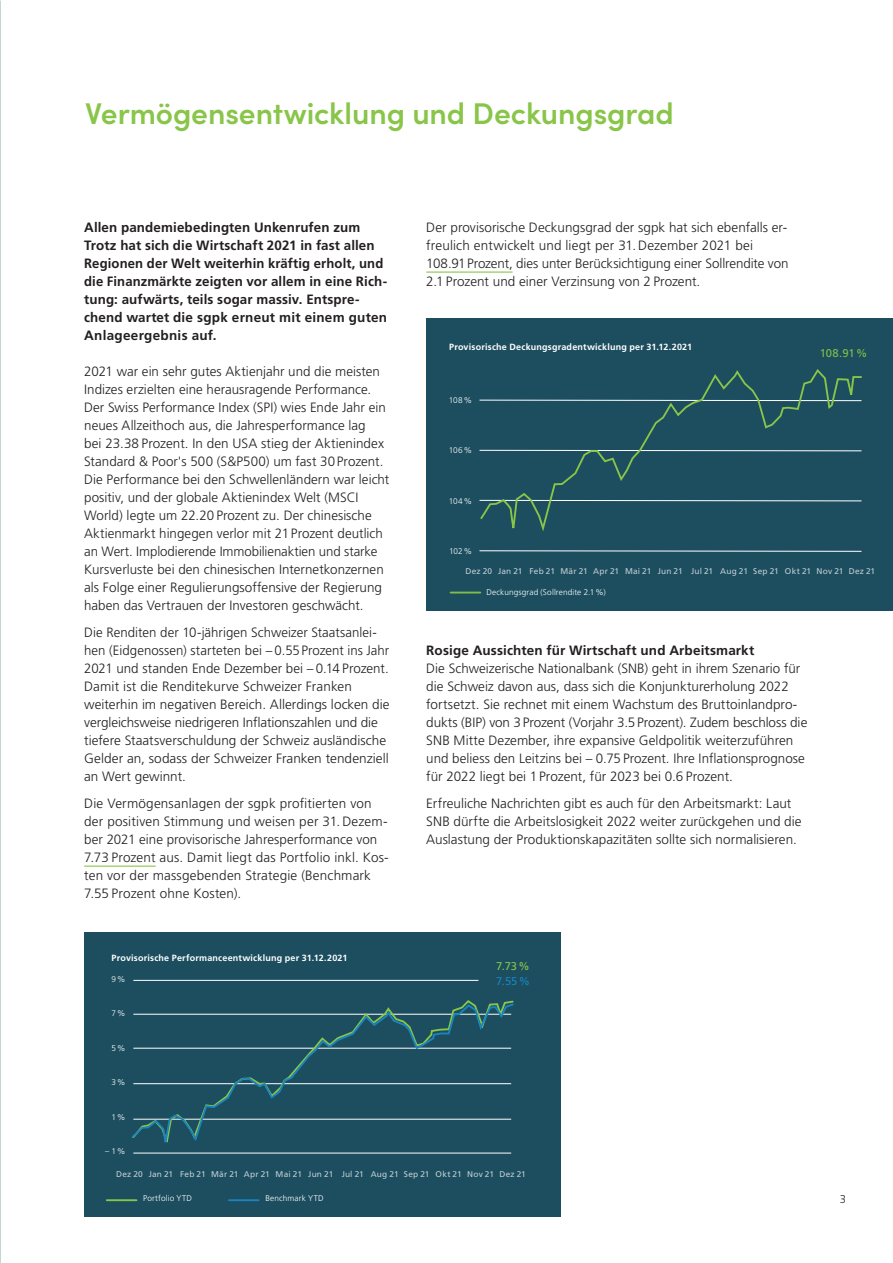
<style>
.page{position:relative;width:893px;height:1263px;background:#fff}
.page>*{position:absolute;margin:0;border:0;box-sizing:border-box;transform-origin:0 0}
.t1{font:600 30px "Sofia Pro";letter-spacing:-.005em;color:#88c549}
.t2{font:300 13.5px/18px "Frutiger LT Pro";letter-spacing:.005em;color:#231f20}
.t3{font:700 13.5px/18px "Frutiger LT Pro";letter-spacing:.01em;color:#231f20}
.t4{font:11.25px "Frutiger LT Pro";color:#82bd47}
.t5{font:11.25px "Frutiger LT Pro";color:#88c549}
.t6{font:11.25px "Frutiger LT Pro";color:#1a84bf}
.t7{font:300 11.25px "Frutiger LT Pro";color:#231f20}
.t8{font:700 9px "Frutiger LT Pro";letter-spacing:.02em;color:#fff}
.t9{font:8.4px "Frutiger LT Pro";letter-spacing:.02em;color:#c2cdd4}
.t10{font:300 8.25px "Frutiger LT Pro";letter-spacing:.015em;color:#fff}
</style>
<div class="page">
<hr style="left:84px;top:865px;width:72px;height:2px;background:#88c549">
<hr style="left:426px;top:271px;width:87px;height:2px;background:#88c549">
<div style="left:84px;top:933px;width:476px;height:284px;background:#1c4e5f"></div>
<hr style="left:107px;top:1199px;width:30px;height:2px;background:#88c549">
<hr style="left:229px;top:1199px;width:30px;height:2px;background:#1a84bf">
<hr style="left:133px;top:980px;width:345px;height:1px;background:#fff">
<hr style="left:133px;top:1153px;width:378px;height:1px;background:#fff">
<svg style="left:131px;top:1002px;width:383px;height:151px"></svg>
<div style="left:426px;top:318px;width:467px;height:292px;background:#1c4e5f"></div>
<svg style="left:451px;top:592px;width:29px;height:1px"></svg>
<svg style="left:479px;top:369px;width:383px;height:183px"></svg>
<h1 class="t1" style="left:85px;top:91px;width:590px">Vermögensentwicklung und Deckungsgrad</h1>
<p class="t3" style="left:84px;top:219px;width:305px">Allen pandemiebedingten Unkenrufen zum Trotz hat sich die Wirtschaft 2021 in fast allen Regionen der Welt weiterhin kräftig erholt, und die Finanzmärkte zeigten vor allem in eine Rich&shy;tung: aufwärts, teils sogar massiv. Entspre&shy;chend wartet die sgpk erneut mit einem guten Anlageergebnis auf.</p>
<p class="t2" style="left:84px;top:363px;width:307px">2021 war ein sehr gutes Aktienjahr und die meisten Indizes erzielten eine herausragende Performance.<br>Der Swiss Performance Index (SPI) wies Ende Jahr ein neues Allzeithoch aus, die Jahresperformance lag<br>bei 23.38 Prozent. In den USA stieg der Aktienindex Standard &amp; Poor's 500 (S&amp;P500) um fast 30Prozent.<br>Die Performance bei den Schwellenländern war leicht positiv, und der globale Aktienindex Welt (MSCI World) legte um 22.20 Prozent zu. Der chinesische Aktienmarkt hingegen verlor mit 21Prozent deutlich an Wert. Implodierende Immobilienaktien und starke Kursverluste bei den chinesischen Internetkonzernen als Folge einer Regulierungsoffensive der Regierung haben das Vertrauen der Investoren geschwächt.</p>
<p class="t2" style="left:84px;top:624px;width:307px">Die Renditen der 10-jährigen Schweizer Staatsanlei&shy;hen (Eidgenossen) starteten bei – 0.55Prozent ins Jahr 2021 und standen Ende Dezember bei – 0.14 Prozent.<br>Damit ist die Renditekurve Schweizer Franken weiterhin im negativen Bereich. Allerdings locken die vergleichsweise niedrigeren Inflationszahlen und die tiefere Staatsverschuldung der Schweiz ausländische Gelder an, sodass der Schweizer Franken tendenziell an Wert gewinnt.</p>
<p class="t2" style="left:84px;top:795px;width:306px">Die Vermögensanlagen der sgpk profitierten von der positiven Stimmung und weisen per 31.Dezem&shy;ber 2021 eine provisorische Jahresperformance von 7.73 Prozent aus. Damit liegt das Portfolio inkl. Kos&shy;ten vor der massgebenden Strategie (Benchmark 7.55 Prozent ohne Kosten).</p>
<p class="t8" style="left:112px;top:952px;width:237px">Provisorische Performanceentwicklung per 31.12.2021</p>
<p class="t10" style="left:112px;top:974px;width:15px">9%</p>
<p class="t10" style="left:112px;top:1009px;width:15px">7%</p>
<p class="t10" style="left:112px;top:1043px;width:15px">5%</p>
<p class="t10" style="left:112px;top:1078px;width:15px">3%</p>
<p class="t10" style="left:112px;top:1112px;width:15px">1%</p>
<p class="t10" style="left:105px;top:1147px;width:22px">– 1%</p>
<p class="t2" style="left:426px;top:219px;width:364px">Der provisorische Deckungsgrad der sgpk hat sich ebenfalls er&shy;freulich entwickelt und liegt per 31.Dezember 2021 bei 108.91Prozent, dies unter Berücksichtigung einer Sollrendite von 2.1 Prozent und einer Verzinsung von 2 Prozent.</p>
<p class="t8" style="left:449px;top:342px;width:245px">Provisorische Deckungsgradentwicklung per 31.12.2021</p>
<p class="t10" style="left:449px;top:395px;width:25px">108%</p>
<p class="t10" style="left:449px;top:446px;width:25px">106%</p>
<p class="t10" style="left:449px;top:496px;width:25px">104%</p>
<p class="t10" style="left:449px;top:546px;width:24px">102%</p>
<p class="t4" style="left:820px;top:347px;width:49px">108.91%</p>
<p class="t9" style="left:466px;top:566px;width:411px">Dez 20 Jan 21 Feb 21 Mär 21 Apr 21 Mai 21 Jun 21 Jul 21 Aug 21 Sep 21 Okt 21 Nov 21 Dez 21</p>
<p class="t10" style="left:486px;top:587px;width:121px">Deckungsgrad (Sollrendite 2.1%)</p>
<p class="t3" style="left:426px;top:642px;width:330px">Rosige Aussichten für Wirtschaft und Arbeitsmarkt</p>
<p class="t2" style="left:426px;top:660px;width:383px">Die Schweizerische Nationalbank (SNB) geht in ihrem Szenario für die Schweiz davon aus, dass sich die Konjunkturerholung 2022 fortsetzt. Sie rechnet mit einem Wachstum des Bruttoinlandpro&shy;dukts (BIP) von 3Prozent (Vorjahr 3.5Prozent). Zudem beschloss die SNB Mitte Dezember, ihre expansive Geldpolitik weiterzuführen und beliess den Leitzins bei – 0.75 Prozent. Ihre Inflationsprognose für 2022 liegt bei 1Prozent, für 2023 bei 0.6 Prozent.</p>
<p class="t2" style="left:426px;top:795px;width:377px">Erfreuliche Nachrichten gibt es auch für den Arbeitsmarkt: Laut<br>SNB dürfte die Arbeitslosigkeit 2022 weiter zurückgehen und die<br>Auslastung der Produktionskapazitäten sollte sich normalisieren.</p>
<p class="t5" style="left:496px;top:959px;width:35px">7.73%</p>
<p class="t6" style="left:496px;top:974px;width:35px">7.55%</p>
<p class="t9" style="left:116px;top:1169px;width:411px">Dez 20 Jan 21 Feb 21 Mär 21 Apr 21 Mai 21 Jun 21 Jul 21 Aug 21 Sep 21 Okt 21 Nov 21 Dez 21</p>
<p class="t10" style="left:143px;top:1193px;width:51px">Portfolio YTD</p>
<p class="t10" style="left:265px;top:1193px;width:60px">Benchmark YTD</p>
<p class="t7" style="left:840px;top:1193px;width:8px">3</p>
</div>
